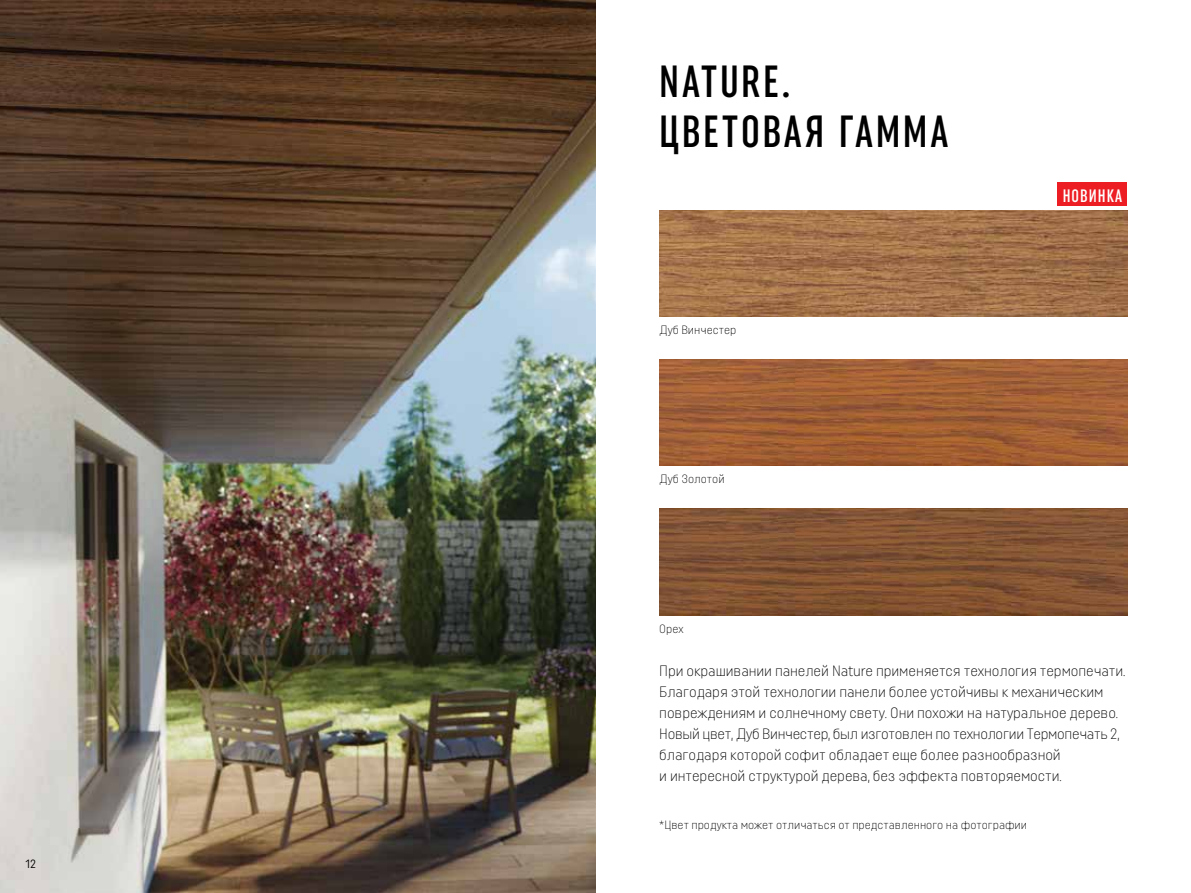
<style>
.page{position:relative;width:1191px;height:893px;background:#fff}
.page>*{position:absolute;margin:0;border:0;box-sizing:border-box;transform-origin:0 0}
.t1{font:500 45px/49.5px "Uniform Extra Cond";letter-spacing:.065em;color:#000}
.t2{font:500 18px "Uniform Extra Cond";letter-spacing:.06em;color:#fff}
.t3{font:300 15px/21px "Uniform Condensed";letter-spacing:-.005em;color:#000}
.t4{font:300 12px "Uniform Condensed";color:#000}
.t5{font:12px "Uniform Condensed";color:#000}
</style>
<div class="page">
<img style="left:0;top:0;width:595px;height:893px">
<div style="left:1057px;top:183px;width:70px;height:23px;background:#ed1d24"></div>
<img style="left:659px;top:210px;width:468px;height:106px">
<img style="left:659px;top:359px;width:468px;height:107px">
<img style="left:659px;top:509px;width:468px;height:106px">
<p class="t5" style="left:26px;top:856px;width:12px">12</p>
<h1 class="t1" style="left:659px;top:56px;width:290px">NATURE.<br>ЦВЕТОВАЯ ГАММА</h1>
<p class="t4" style="left:659px;top:323px;width:79px">Дуб Винчестер</p>
<p class="t4" style="left:659px;top:472px;width:67px">Дуб Золотой</p>
<p class="t4" style="left:659px;top:621px;width:26px">Орех</p>
<p class="t2" style="left:1062px;top:185px;width:61px">НОВИНКА</p>
<p class="t3" style="left:659px;top:660px;width:467px">При окрашивании панелей Nature применяется технология термопечати.<br>Благодаря этой технологии панели более устойчивы к механическим повреждениям и солнечному свету. Они похожи на натуральное дерево.<br>Новый цвет, Дуб Винчестер, был изготовлен по технологии Термопечать 2, благодаря которой софит обладает еще более разнообразной<br>и интересной структурой дерева, без эффекта повторяемости.</p>
<p class="t4" style="left:659px;top:818px;width:369px">*Цвет продукта может отличаться от представленного на фотографии</p>
</div>
